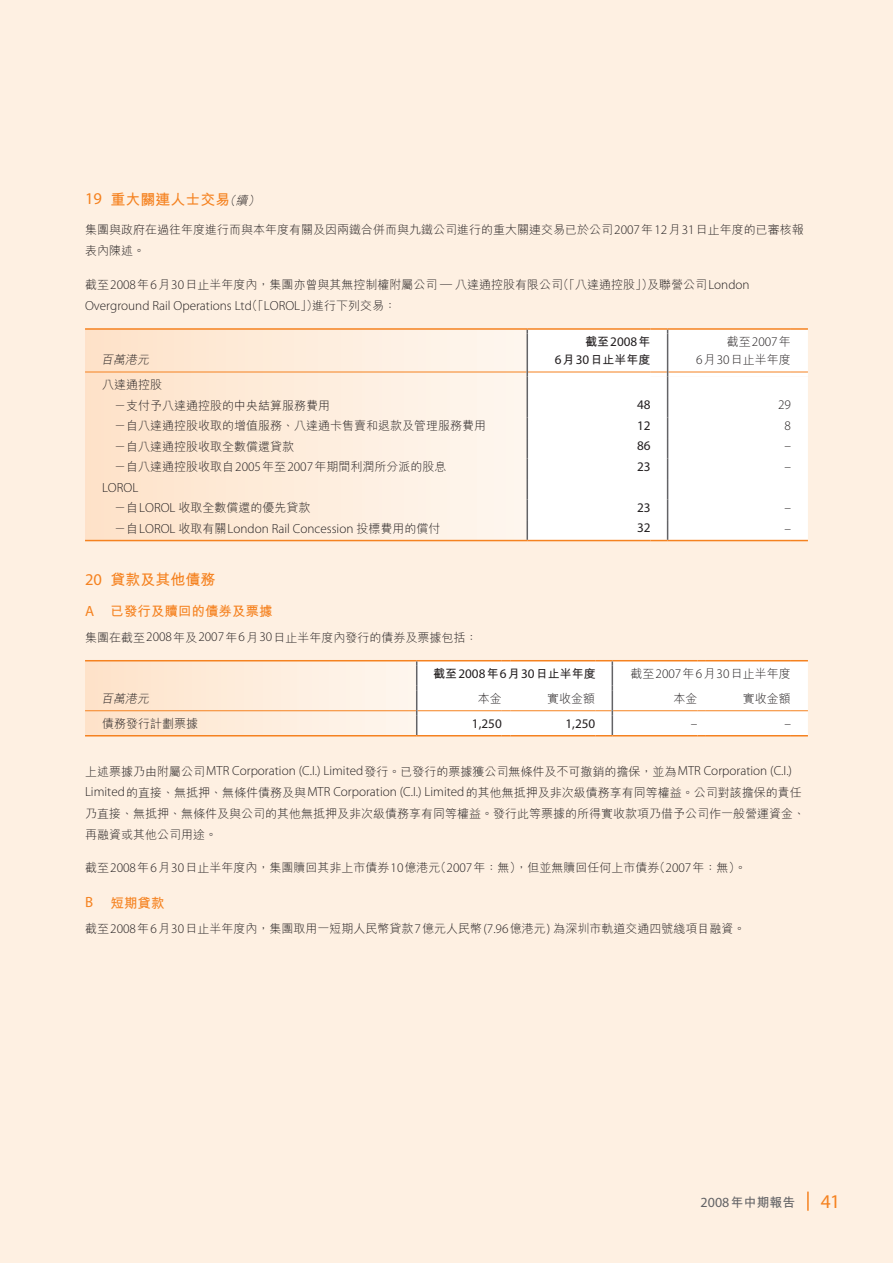
<style>
.page{position:relative;width:893px;height:1263px;background:#fef0e2}
.page>*{position:absolute;margin:0;border:0;box-sizing:border-box;transform-origin:0 0}
.t1{font:19.5px "Myriad MM";color:#f58220}
.t2{font:700 15px "M Hei HK";color:#f58220}
.t3{font:700 13.5px "M Hei HK";color:#f58220}
.t4{font:300 13.2px "Myriad Pro";color:#231f20}
.t5{font:13.2px "Myriad Pro";color:#231f20}
.t6{font:700 12.75px "M Hei HK";letter-spacing:.01em;color:#636366}
.t7{font:300 12px/21px "M Hei HK";color:#231f20}
.t8{font:700 12px "M Hei HK";color:#231f20}
.t9{font:italic 300 12px "M Hei HK";color:#231f20}
.s1{font-family:"Myriad Pro";font-weight:400;font-size:16.5px}
.s2{font-weight:300;font-style:italic;font-size:12px;color:#231f20}
.s3{font-family:"Myriad Pro";font-size:13.2px}
.s4{font-family:"M Hei HK";font-size:12px}
.s5{font-family:"M Hei HK";font-weight:700;font-size:12px}
.s6{font-family:"Myriad Pro";font-weight:400;font-size:13.2px}
.s7{font-family:"Myriad Pro";font-weight:400;font-size:14.85px}
.s8{font-family:"Myriad Pro";font-weight:400;font-size:14.1px}
</style>
<div class="page">
<hr style="left:807px;top:1191px;width:2px;height:20px;background:#f58220">
<svg style="left:85px;top:330px;width:441px;height:210px"></svg>
<hr style="left:85px;top:372px;width:441px;height:1px;background:#f58220">
<hr style="left:85px;top:328px;width:442px;height:2px;background:#f58220">
<hr style="left:85px;top:540px;width:442px;height:1px;background:#f58220">
<div style="left:526px;top:328px;width:282px;height:213px;background:#fff"></div>
<svg style="left:85px;top:660px;width:723px;height:76px"></svg>
<p class="t2" style="left:85px;top:188px;width:179px"><span class="s1">19</span> 重大關連人士交易<span class="s2">（續）</span></p>
<p class="t7" style="left:85px;top:219px;width:720px">集團與政府在過往年度進行而與本年度有關及因兩鐵合併而與九鐵公司進行的重大關連交易已於公司<span class="s3">2007</span>年<span class="s3">12</span>月<span class="s3">31</span>日止年度的已審核報表內陳述。</p>
<p class="t7" style="left:85px;top:273px;width:666px">截至<span class="s3">2008</span>年<span class="s3">6</span>月<span class="s3">30</span>日止半年度內，集團亦曾與其無控制權附屬公司 — 八達通控股有限公司（「八達通控股」）及聯營公司<span class="s3">London</span></p>
<p class="t4" style="left:85px;top:297px;width:313px">Overground Rail Operations Ltd<span class="s4">（「</span>LOROL<span class="s4">」）進行下列交易：</span></p>
<p class="t9" style="left:101px;top:351px;width:52px">百萬港元</p>
<p class="t7" style="left:114px;top:374px;width:217px;line-height:20.5px;text-indent:-12px">八達通控股<br>－支付予八達通控股的中央結算服務費用</p>
<p class="t5" style="left:585px;top:333px;width:67px"><span class="s5">截至</span>2008<span class="s5">年</span></p>
<p class="t8" style="left:555px;top:351px;width:97px"><span class="s6">6</span>月<span class="s6">30</span>日止半年度</p>
<p class="t4" style="left:727px;top:334px;width:66px"><span class="s4">截至</span>2007<span class="s4">年</span></p>
<p class="t7" style="left:696px;top:349px;width:96px"><span class="s3">6</span>月<span class="s3">30</span>日止半年度</p>
<p class="t5" style="left:637px;top:397px;width:15px">48</p>
<p class="t4" style="left:778px;top:397px;width:14px">29</p>
<p class="t7" style="left:114px;top:415px;width:373px">－自八達通控股收取的增值服務、八達通卡售賣和退款及管理服務費用</p>
<p class="t5" style="left:637px;top:417px;width:15px">12</p>
<p class="t4" style="left:784px;top:418px;width:8px">8</p>
<p class="t7" style="left:114px;top:435px;width:181px">－自八達通控股收取全數償還貸款</p>
<p class="t5" style="left:637px;top:438px;width:15px">86</p>
<p class="t4" style="left:784px;top:438px;width:8px">–</p>
<p class="t7" style="left:114px;top:456px;width:334px">－自八達通控股收取自<span class="s3">2005</span>年至<span class="s3">2007</span>年期間利潤所分派的股息</p>
<p class="t5" style="left:637px;top:458px;width:15px">23</p>
<p class="t4" style="left:784px;top:459px;width:8px">–</p>
<p class="t4" style="left:102px;top:479px;width:38px">LOROL</p>
<p class="t7" style="left:114px;top:497px;width:198px">－自<span class="s3">LOROL</span> 收取全數償還的優先貸款</p>
<p class="t5" style="left:637px;top:499px;width:15px">23</p>
<p class="t4" style="left:784px;top:500px;width:8px">–</p>
<p class="t4" style="left:114px;top:520px;width:328px"><span class="s4">－自</span>LOROL <span class="s4">收取有關</span>London Rail Concession <span class="s4">投標費用的償付</span></p>
<p class="t5" style="left:637px;top:520px;width:15px">32</p>
<p class="t4" style="left:784px;top:520px;width:8px">–</p>
<p class="t2" style="left:85px;top:569px;width:132px"><span class="s1">20</span> 貸款及其他債務</p>
<p class="t3" style="left:85px;top:602px;width:189px"><span class="s7">A</span> 已發行及贖回的債券及票據</p>
<p class="t7" style="left:85px;top:626px;width:394px">集團在截至<span class="s3">2008</span>年及<span class="s3">2007</span>年<span class="s3">6</span>月<span class="s3">30</span>日止半年度內發行的債券及票據包括：</p>
<p class="t8" style="left:433px;top:665px;width:164px">截至<span class="s6">2008</span>年<span class="s6">6</span>月<span class="s6">30</span>日止半年度</p>
<p class="t7" style="left:630px;top:663px;width:162px">截至<span class="s3">2007</span>年<span class="s3">6</span>月<span class="s3">30</span>日止半年度</p>
<p class="t9" style="left:101px;top:690px;width:52px">百萬港元</p>
<p class="t7" style="left:478px;top:688px;width:25px">本金</p>
<p class="t7" style="left:547px;top:688px;width:49px">實收金額</p>
<p class="t7" style="left:673px;top:688px;width:25px">本金</p>
<p class="t7" style="left:743px;top:688px;width:49px">實收金額</p>
<p class="t7" style="left:102px;top:713px;width:97px">債務發行計劃票據</p>
<p class="t5" style="left:472px;top:715px;width:31px">1,250</p>
<p class="t5" style="left:565px;top:715px;width:31px">1,250</p>
<p class="t4" style="left:691px;top:715px;width:8px">–</p>
<p class="t4" style="left:784px;top:715px;width:8px">–</p>
<p class="t4" style="left:85px;top:763px;width:709px"><span class="s4">上述票據乃由附屬公司</span>MTR Corporation (C.I.) Limited<span class="s4">發行。已發行的票據獲公司無條件及不可撤銷的擔保，並為</span>MTR Corporation (C.I.)</p>
<p class="t7" style="left:85px;top:781px;width:722px"><span class="s3">Limited</span>的直接、無抵押、無條件債務及與<span class="s3">MTR Corporation (C.I.) Limited</span>的其他無抵押及非次級債務享有同等權益。公司對該擔保的責任乃直接、無抵押、無條件及與公司的其他無抵押及非次級債務享有同等權益。發行此等票據的所得實收款項乃借予公司作一般營運資金、再融資或其他公司用途。</p>
<p class="t7" style="left:85px;top:857px;width:663px">截至<span class="s3">2008</span>年<span class="s3">6</span>月<span class="s3">30</span>日止半年度內，集團贖回其非上市債券<span class="s3">10</span>億港元（<span class="s3">2007</span>年：無），但並無贖回任何上市債券（<span class="s3">2007</span>年：無）。</p>
<p class="t3" style="left:85px;top:893px;width:81px"><span class="s7">B</span> 短期貸款</p>
<p class="t7" style="left:85px;top:917px;width:662px">截至<span class="s3">2008</span>年<span class="s3">6</span>月<span class="s3">30</span>日止半年度內，集團取用一短期人民幣貸款<span class="s3">7</span>億元人民幣<span class="s3">(7.96</span>億港元<span class="s3">)</span> 為深圳市軌道交通四號綫項目融資。</p>
<p class="t6" style="left:700px;top:1193px;width:96px"><span class="s8">2008</span>年中期報告</p>
<h1 class="t1" style="left:821px;top:1192px;width:21px">41</h1>
</div>
